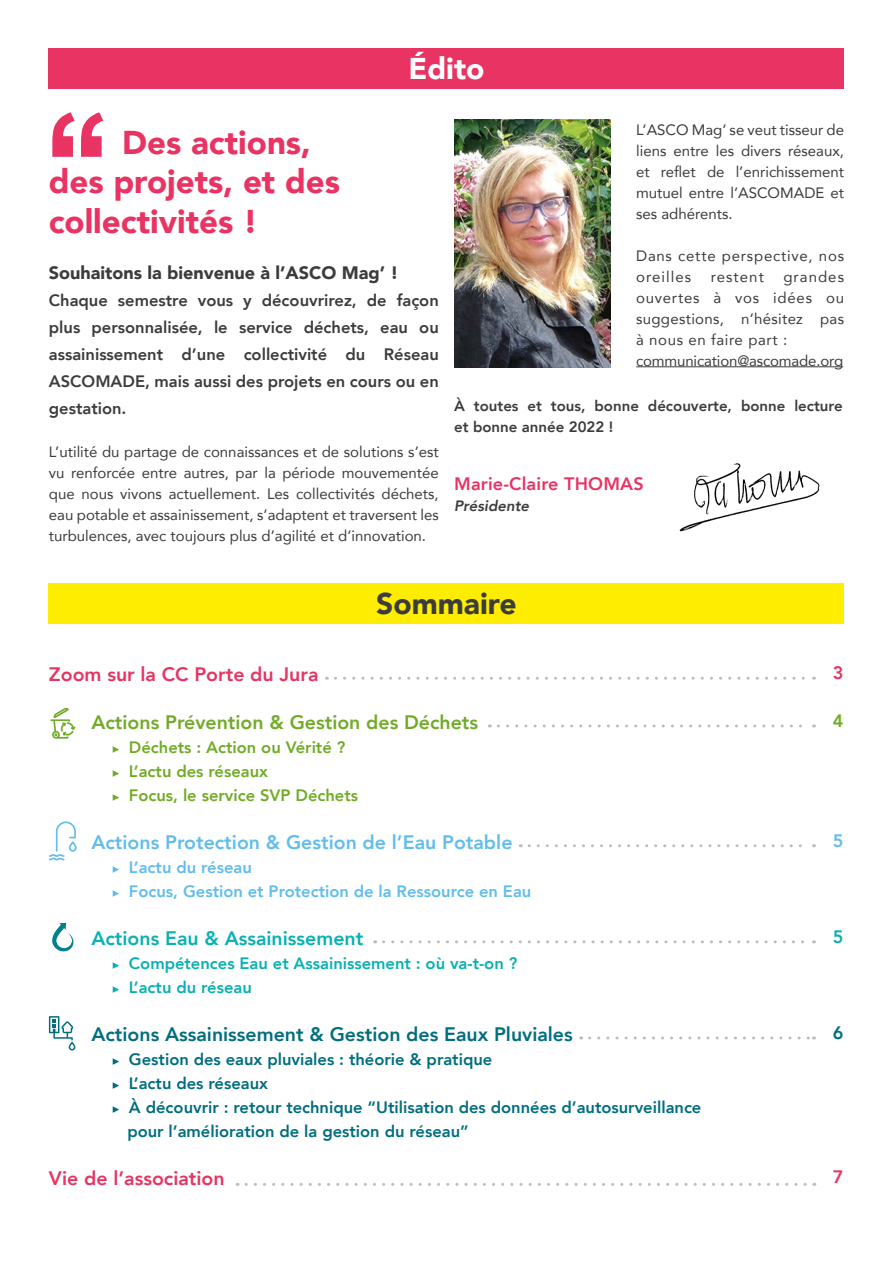
<style>
.page{position:relative;width:893px;height:1263px;background:#fff}
.page>*{position:absolute;margin:0;border:0;box-sizing:border-box;transform-origin:0 0}
.t1{font:700 150px "Arial";color:#e83363}
.t2{font:900 33px/39.6px "Avenir";color:#e83363}
.t3{font:900 30px "Avenir";color:#3c3c3b}
.t4{font:900 30px "Avenir";color:#fff}
.t5{font:800 19.5px "Avenir";color:#006e7f}
.t6{font:800 19.5px "Avenir";color:#e83363}
.t7{font:800 19.5px "Avenir";color:#61bdeb}
.t8{font:800 19.5px "Avenir";color:#71ab27}
.t9{font:800 19.5px "Avenir";color:#09b1b2}
.t10{font:900 18px "Avenir";color:#3c3c3b}
.t11{font:800 18px "Avenir";letter-spacing:.01em;color:#e83363}
.t12{font:800 18px "Avenir";color:#71ab27}
.t13{font:800 18px "Avenir";color:#61bdeb}
.t14{font:800 18px "Avenir";color:#09b1b2}
.t15{font:800 18px "Avenir";color:#006e7f}
.t16{font:800 16.5px/27px "Avenir";color:#3c3c3b;text-align:justify}
.t17{font:800 16.5px/24px "Avenir";color:#006e7f}
.t18{font:800 16.5px/24px "Avenir";color:#71ab27}
.t19{font:800 16.5px/24px "Avenir";color:#61bdeb}
.t20{font:800 16.5px/24px "Avenir";color:#09b1b2}
.t21{font:15px/21px "Avenir";color:#3c3c3b;text-align:justify}
.t22{font:15px/21px "Avenir";letter-spacing:.02em;color:#3c3c3b}
.t23{font:800 15px/21px "Avenir";color:#3c3c3b}
.t24{font:15px/21px "Avenir";letter-spacing:.05em;color:#3c3c3b}
.t25{font:italic 800 15px "Avenir";color:#3c3c3b}
.t26{font:15px "Avenir";letter-spacing:.07em;color:#3c3c3b}
</style>
<div class="page">
<div style="left:49px;top:49px;width:795px;height:40px;background:#e83363"></div>
<div style="left:49px;top:584px;width:795px;height:40px;background:#ffed00"></div>
<img style="left:454px;top:120px;width:156px;height:247px">
<img style="left:679px;top:463px;width:141px;height:69px">
<svg style="left:335px;top:677px;width:479px;height:3px"></svg>
<svg style="left:498px;top:724px;width:316px;height:3px"></svg>
<svg style="left:529px;top:844px;width:285px;height:3px"></svg>
<svg style="left:384px;top:940px;width:430px;height:3px"></svg>
<svg style="left:590px;top:1036px;width:224px;height:3px"></svg>
<svg style="left:246px;top:1183px;width:569px;height:3px"></svg>
<svg style="left:113px;top:746px;width:6px;height:7px"></svg>
<svg style="left:113px;top:770px;width:6px;height:7px"></svg>
<svg style="left:113px;top:794px;width:6px;height:7px"></svg>
<svg style="left:113px;top:866px;width:6px;height:7px"></svg>
<svg style="left:113px;top:890px;width:6px;height:7px"></svg>
<svg style="left:113px;top:962px;width:6px;height:7px"></svg>
<svg style="left:113px;top:986px;width:6px;height:7px"></svg>
<svg style="left:113px;top:1058px;width:6px;height:7px"></svg>
<svg style="left:113px;top:1082px;width:6px;height:7px"></svg>
<svg style="left:113px;top:1106px;width:6px;height:7px"></svg>
<svg style="left:49px;top:821px;width:28px;height:39px"></svg>
<svg style="left:50px;top:708px;width:25px;height:31px"></svg>
<svg style="left:49px;top:1016px;width:26px;height:34px"></svg>
<svg style="left:52px;top:923px;width:22px;height:29px"></svg>
<hr style="left:636px;top:366px;width:207px;height:1px;background:#3c3c3b">
<h3 class="t4" style="left:408px;top:43px;width:78px">Édito</h3>
<h1 class="t1" style="left:41px;top:69px;width:72px">‘‘</h1>
<h2 class="t2" style="left:49px;top:121px;width:293px;text-indent:74px">Des actions, des projets, et des collectivités !</h2>
<p class="t10" style="left:49px;top:257px;width:351px">Souhaitons la bienvenue à l’ASCO Mag’ !</p>
<p class="t16" style="left:49px;top:286px;width:391px">Chaque semestre vous y découvrirez, de façon plus personnalisée, le service déchets, eau ou assainissement d’une collectivité du Réseau ASCOMADE, mais aussi des projets en cours ou en gestation.</p>
<p class="t21" style="left:49px;top:440px;width:391px">L’utilité du partage de connaissances et de solutions s’est vu renforcée entre autres, par la période mouvementée que nous vivons actuellement. Les collectivités déchets, eau potable et assainissement, s’adaptent et traversent les turbulences, avec toujours plus d’agilité et d’innovation.</p>
<p class="t21" style="left:636px;top:118px;width:209px">L’ASCO Mag’ se veut tisseur de liens entre les divers réseaux, et reflet de l’enrichissement mutuel entre l’ASCOMADE et ses adhérents.</p>
<p class="t24" style="left:636px;top:244px;width:209px">Dans cette perspective, nos oreilles</p>
<p class="t22" style="left:636px;top:265px;width:209px;text-indent:147px">grandes ouvertes à vos idées ou suggestions, n’hésitez pas à nous en faire part : communication@ascomade.org</p>
<p class="t26" style="left:711px;top:264px;width:55px">restent</p>
<p class="t23" style="left:454px;top:395px;width:390px">À toutes et tous, bonne découverte, bonne lecture et bonne année 2022 !</p>
<p class="t11" style="left:454px;top:470px;width:191px">Marie-Claire THOMAS</p>
<p class="t25" style="left:454px;top:497px;width:77px">Présidente</p>
<h3 class="t3" style="left:376px;top:578px;width:142px">Sommaire</h3>
<h3 class="t6" style="left:49px;top:659px;width:271px">Zoom sur la CC Porte du Jura</h3>
<h3 class="t8" style="left:91px;top:707px;width:388px">Actions Prévention &amp; Gestion des Déchets</h3>
<p class="t18" style="left:129px;top:735px;width:231px">Déchets : Action ou Vérité ?<br>L’actu des réseaux<br>Focus, le service SVP Déchets</p>
<h3 class="t7" style="left:91px;top:827px;width:423px">Actions Protection &amp; Gestion de l’Eau Potable</h3>
<p class="t19" style="left:129px;top:855px;width:404px">L’actu du réseau<br>Focus, Gestion et Protection de la Ressource en Eau</p>
<h3 class="t9" style="left:91px;top:923px;width:273px">Actions Eau &amp; Assainissement</h3>
<p class="t20" style="left:129px;top:951px;width:390px">Compétences Eau et Assainissement : où va-t-on ?<br>L’actu du réseau</p>
<h3 class="t5" style="left:91px;top:1019px;width:483px">Actions Assainissement &amp; Gestion des Eaux Pluviales</h3>
<p class="t17" style="left:127px;top:1047px;width:576px">Gestion des eaux pluviales : théorie &amp; pratique<br>L’actu des réseaux<br>À découvrir : retour technique “Utilisation des données d’autosurveillance pour l’amélioration de la gestion du réseau”</p>
<h3 class="t6" style="left:49px;top:1163px;width:177px">Vie de l’association</h3>
<p class="t11" style="left:833px;top:659px;width:12px">3</p>
<p class="t12" style="left:833px;top:707px;width:12px">4</p>
<p class="t13" style="left:833px;top:827px;width:12px">5</p>
<p class="t14" style="left:833px;top:923px;width:12px">5</p>
<p class="t15" style="left:833px;top:1019px;width:12px">6</p>
<p class="t11" style="left:833px;top:1163px;width:12px">7</p>
</div>
